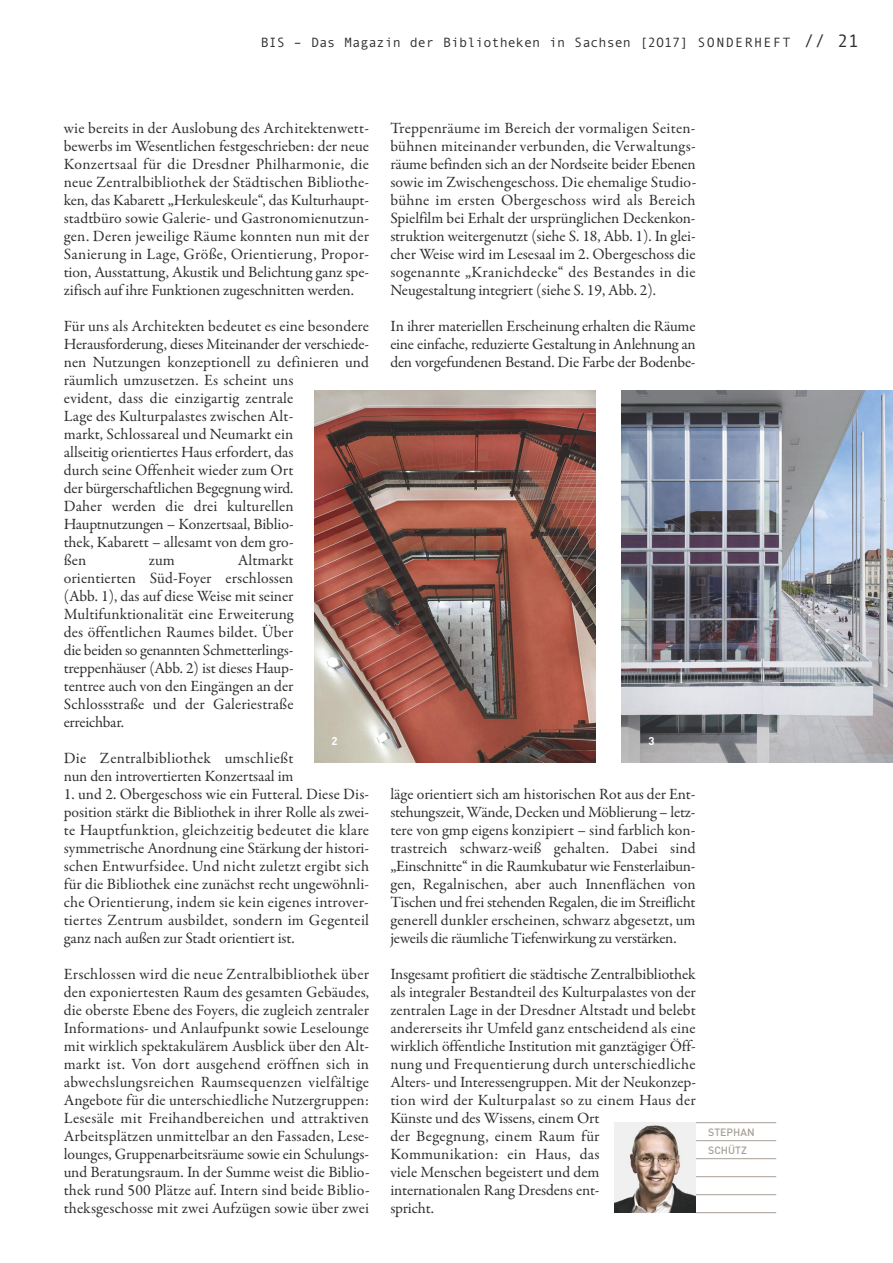
<style>
.page{position:relative;width:893px;height:1263px;background:#fff}
.page>*{position:absolute;margin:0;border:0;box-sizing:border-box;transform-origin:0 0}
.t1{font:15.75px/18px "Garamond Premr Pro";color:#2f2f2e;text-align:justify}
.t2{font:13.5px "Andale Mono";color:#2f2f2e}
.t3{font:700 11.25px "DIN";color:#fff}
.t4{font:500 10.5px/18px "DIN";color:#a79f97}
.s1{font-size:18px}
</style>
<div class="page">
<img style="left:622px;top:390px;width:271px;height:372px">
<img style="left:315px;top:390px;width:281px;height:372px">
<hr style="left:695px;top:1122px;width:81px;height:1px;background:#a79f97">
<hr style="left:695px;top:1140px;width:81px;height:1px;background:#a79f97">
<hr style="left:695px;top:1158px;width:81px;height:1px;background:#a79f97">
<hr style="left:695px;top:1176px;width:81px;height:1px;background:#a79f97">
<hr style="left:695px;top:1194px;width:81px;height:1px;background:#a79f97">
<hr style="left:695px;top:1212px;width:81px;height:1px;background:#a79f97">
<img style="left:615px;top:1122px;width:80px;height:91px">
<p class="t2" style="left:261px;top:37px;width:600px">BIS – Das Magazin der Bibliotheken in Sachsen [2O17] SONDERHEFT <span class="s1">// 21</span></p>
<p class="t1" style="left:64px;top:120px;width:307px">wie bereits in der Auslobung des Architektenwett - bewerbs im Wesentlichen festgeschrieben: der neue Konzertsaal für die Dresdner Philharmonie, die neue Zentralbibliothek der Städtischen Bibliothe&shy;ken, das Kabarett „Herkuleskeule“, das Kulturhaupt&shy;stadtbüro sowie Galerie- und Gastronomienutzun&shy;gen. Deren jeweilige Räume konnten nun mit der Sanierung in Lage, Größe, Orientierung, Propor - tion, Ausstattung, Akustik und Belichtung ganz spe&shy;zifisch auf ihre Funktionen zugeschnitten werden.</p>
<p class="t1" style="left:64px;top:318px;width:307px;text-align:left">Für uns als Architekten bedeutet es eine besondere Herausforderung, dieses Miteinander der verschiede&shy;nen Nutzungen konzeptionell zu definieren und räumlich umzusetzen. Es scheint uns<br>evident, dass die einzigartig zentrale<br>Lage des Kulturpalastes zwischen Alt-<br>markt, Schlossareal und Neumarkt ein<br>allseitig orientiertes Haus erfordert, das<br>durch seine Offenheit wieder zum Ort<br>der bürgerschaftlichen Begegnung wird.<br>Daher werden die drei kulturellen Hauptnutzungen – Konzertsaal, Biblio-<br>thek, Kabarett – allesamt von dem gro-<br>ßen</p>
<p class="t1" style="left:390px;top:120px;width:307px">Treppenräume im Bereich der vormaligen Seiten&shy;bühnen miteinander verbunden, die Verwaltungs&shy;räume befinden sich an der Nordseite beider Ebenen sowie im Zwischengeschoss. Die ehemalige Studio&shy;bühne im ersten Obergeschoss wird als Bereich Spielfilm bei Erhalt der ursprünglichen Deckenkon&shy;struktion weitergenutzt (siehe S. 18, Abb. 1). In glei&shy;cher Weise wird im Lesesaal im 2. Ober geschoss die sogenannte „Kranichdecke“ des Bestandes in die Neugestaltung integriert (siehe S. 19, Abb. 2).</p>
<p class="t1" style="left:390px;top:318px;width:307px">In ihrer materiellen Erscheinung erhalten die Räume eine einfache, reduzierte Gestaltung in Anlehnung an den vorgefundenen Bestand. Die Farbe der Bodenbe-</p>
<p class="t1" style="left:64px;top:552px;width:232px;text-indent:174px">Altmarkt orientierten Süd-Foyer erschlossen (Abb. 1), das auf diese Weise mit seiner Multifunktionalität eine Erweiterung des öffentlichen Raumes bildet. Über die beiden so genannten Schmetterlings - treppenhäuser (Abb. 2) ist dieses Haup&shy;tentree auch von den Eingängen an der Schlossstraße und der Galerie straße erreichbar.</p>
<p class="t1" style="left:64px;top:750px;width:231px">Die Zentralbibliothek umschließt nun den introvertierten Konzertsaal im</p>
<p class="t1" style="left:64px;top:786px;width:307px">1. und 2. Obergeschoss wie ein Futteral. Diese Dis&shy;position stärkt die Bibliothek in ihrer Rolle als zwei&shy;te Hauptfunktion, gleichzeitig bedeutet die klare symmetrische Anordnung eine Stärkung der histori&shy;schen Entwurfsidee. Und nicht zuletzt ergibt sich für die Bibliothek eine zunächst recht ungewöhnli&shy;che Orientierung, indem sie kein eigenes introver&shy;tiertes Zentrum ausbildet, sondern im Gegenteil ganz nach außen zur Stadt orientiert ist.</p>
<p class="t1" style="left:64px;top:966px;width:307px">Erschlossen wird die neue Zentralbibliothek über den exponiertesten Raum des gesamten Gebäudes, die oberste Ebene des Foyers, die zugleich zentraler Informations- und Anlaufpunkt sowie Leselounge mit wirklich spektakulärem Ausblick über den Alt&shy;markt ist. Von dort ausgehend eröffnen sich in abwechslungsreichen Raumsequenzen vielfältige Angebote für die unterschiedliche Nutzergruppen:<br>Lesesäle mit Freihandbereichen und attraktiven Arbeitsplätzen unmittelbar an den Fassaden, Lese&shy;lounges, Gruppenarbeitsräume sowie ein Schulungs&shy;und Beratungsraum. In der Summe weist die Biblio&shy;thek rund 500 Plätze auf. Intern sind beide Biblio&shy;theksgeschosse mit zwei Aufzügen sowie über zwei</p>
<p class="t1" style="left:149px;top:552px;width:27px">zum</p>
<p class="t3" style="left:331px;top:737px;width:8px">2</p>
<p class="t3" style="left:649px;top:737px;width:8px">3</p>
<p class="t1" style="left:390px;top:786px;width:307px">läge orientiert sich am historischen Rot aus der Ent&shy;stehungszeit, Wände, Decken und Möblierung – letz&shy;tere von gmp eigens konzipiert – sind farblich kon&shy;trastreich schwarz-weiß gehalten. Dabei sind „Einschnitte“ in die Raumkubatur wie Fensterlaibun&shy;gen, Regalnischen, aber auch Innenflächen von Tischen und frei stehenden Regalen, die im Streiflicht generell dunkler erscheinen, schwarz abgesetzt, um jeweils die räumliche Tiefenwirkung zu verstärken.</p>
<p class="t1" style="left:390px;top:966px;width:307px;text-align:left">Insgesamt profitiert die städtische Zentralbibliothek als integraler Bestandteil des Kulturpalastes von der zentralen Lage in der Dresdner Altstadt und belebt andererseits ihr Umfeld ganz entscheidend als eine wirklich öffentliche Institution mit ganztägiger Öff&shy;nung und Frequentierung durch unterschiedliche Alters- und Interessengruppen. Mit der Neukonzep&shy;tion wird der Kulturpalast so zu einem Haus der Künste und des Wissens, einem Ort<br>der Begegnung, einem Raum für Kommunikation: ein Haus, das<br>viele Menschen begeistert und dem<br>internationalen Rang Dresdens ent-<br>spricht.</p>
<p class="t4" style="left:708px;top:1124px;width:48px">STEPHAN<br>SCHÜTZ</p>
</div>
